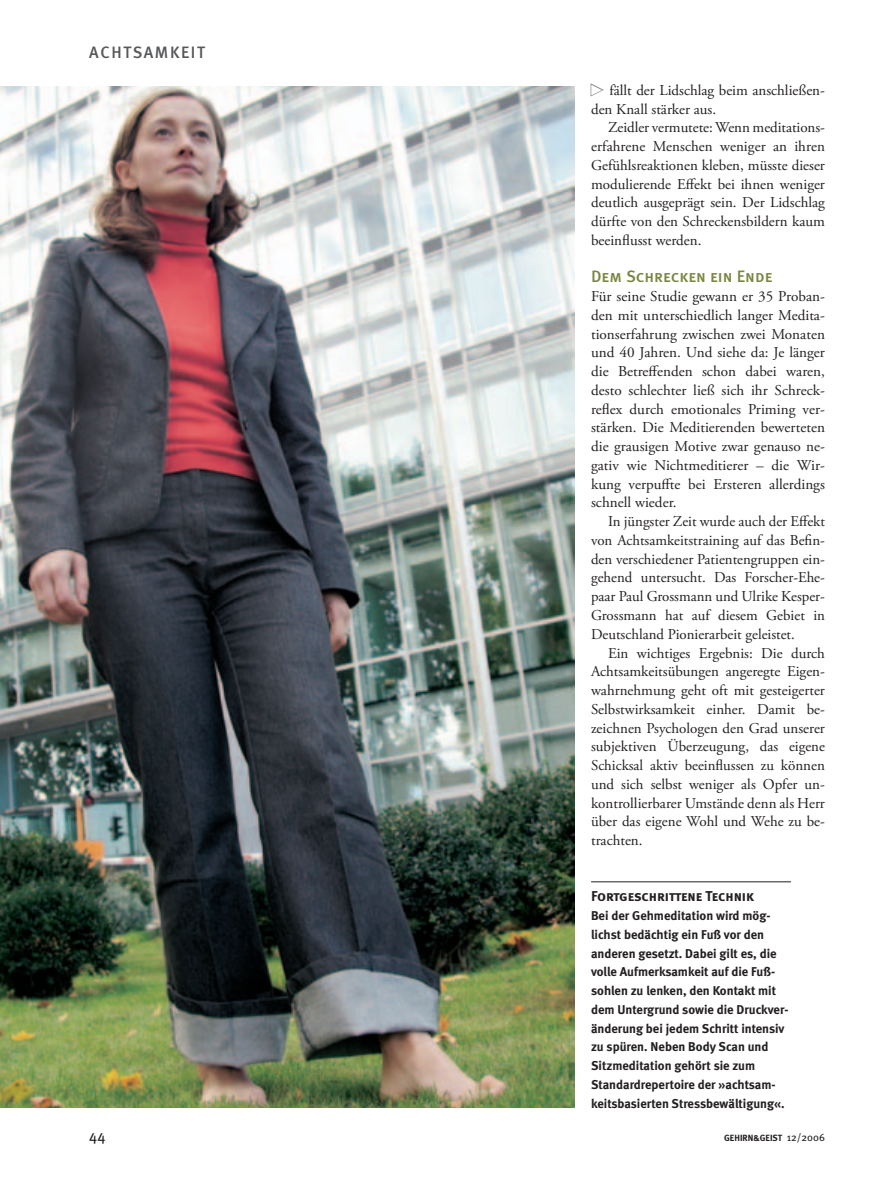
<style>
.page{position:relative;width:893px;height:1191px;background:#fff}
.page>*{position:absolute;margin:0;border:0;box-sizing:border-box;transform-origin:0 0}
.t1{font:16.5px "Meta Medium Caps";color:#7b8540}
.t2{font:500 16.5px "Meta";letter-spacing:.1em;color:#57585a}
.t3{font:15px/18.8px "Adobe Garamond Pro";color:#231f20;text-align:justify}
.t4{font:15px "Meta Book Caps";color:#231f20}
.t5{font:14.25px "Meta Bold Caps";letter-spacing:-.005em;color:#231f20}
.t6{font:700 12.75px/18.8px "Meta";color:#231f20}
.t7{font:700 9px "Meta";color:#231f20}
.s1{font-family:"Meta Book Caps";font-weight:400;font-size:10.5px}
</style>
<div class="page">
<img style="left:0;top:86px;width:574px;height:1021px">
<hr style="left:591px;top:881px;width:200px;height:1px;background:#231f20">
<p class="t2" style="left:89px;top:46px;width:117px">ACHTSAMKEIT</p>
<p class="t3" style="left:591px;top:82px;width:235px;text-indent:18px">fällt der Lidschlag beim anschließen&shy;den Knall stärker aus.</p>
<p class="t3" style="left:591px;top:120px;width:235px;text-indent:17px">Zeidler vermutete: Wenn meditations&shy;erfahrene Menschen weniger an ihren Gefühlsreaktionen kleben, müsste dieser modulierende Effekt bei ihnen weniger deutlich ausgeprägt sein. Der Lidschlag dürfte von den Schreckensbildern kaum beeinflusst werden.</p>
<p class="t1" style="left:591px;top:267px;width:183px">Dem Schrecken ein Ende</p>
<p class="t3" style="left:591px;top:288px;width:235px">Für seine Studie gewann er 35 Proban&shy;den mit unterschiedlich langer Medita&shy;tionserfahrung zwischen zwei Monaten und 40 Jahren. Und siehe da: Je länger die Betreffenden schon dabei waren, desto schlechter ließ sich ihr Schreck&shy;reflex durch emotionales Priming ver&shy;stärken. Die Meditierenden bewerteten die grausigen Motive zwar genauso ne&shy;gativ wie Nichtmeditierer – die Wir&shy;kung verpuffte bei Ersteren allerdings schnell wieder.</p>
<p class="t3" style="left:591px;top:513px;width:235px;text-indent:17px">In jüngster Zeit wurde auch der Effekt von Achtsamkeitstraining auf das Befin&shy;den verschiedener Patientengruppen ein&shy;gehend untersucht. Das Forscher-Ehe&shy;paar Paul Grossmann und Ulrike Kesper-Grossmann hat auf diesem Gebiet in Deutschland Pionierarbeit geleistet.</p>
<p class="t3" style="left:591px;top:645px;width:235px;text-indent:17px">Ein wichtiges Ergebnis: Die durch Achtsamkeitsübungen angeregte Eigen&shy;wahrnehmung geht oft mit gesteigerter Selbstwirksamkeit einher. Damit be&shy;zeichnen Psychologen den Grad unserer subjektiven Überzeugung, das eigene Schicksal aktiv beeinflussen zu können und sich selbst weniger als Opfer un&shy;kontrollierbarer Umstände denn als Herr über das eigene Wohl und Wehe zu be&shy;trachten.</p>
<p class="t5" style="left:591px;top:888px;width:165px">Fortgeschrittene Technik</p>
<p class="t6" style="left:591px;top:907px;width:199px">Bei der Gehmeditation wird mög&shy;lichst bedächtig ein Fuß vor den anderen gesetzt. Dabei gilt es, die volle Aufmerksamkeit auf die Fuß&shy;sohlen zu lenken, den Kontakt mit dem Untergrund sowie die Druckver&shy;änderung bei jedem Schritt intensiv zu spüren. Neben Body Scan und Sitzmeditation gehört sie zum Standardrepertoire der »achtsam&shy;keitsbasierten Stressbewältigung«.</p>
<p class="t4" style="left:89px;top:1127px;width:18px">44</p>
<p class="t7" style="left:724px;top:1134px;width:102px">GEHIRN&amp;GEIST <span class="s1">12/2006</span></p>
</div>
